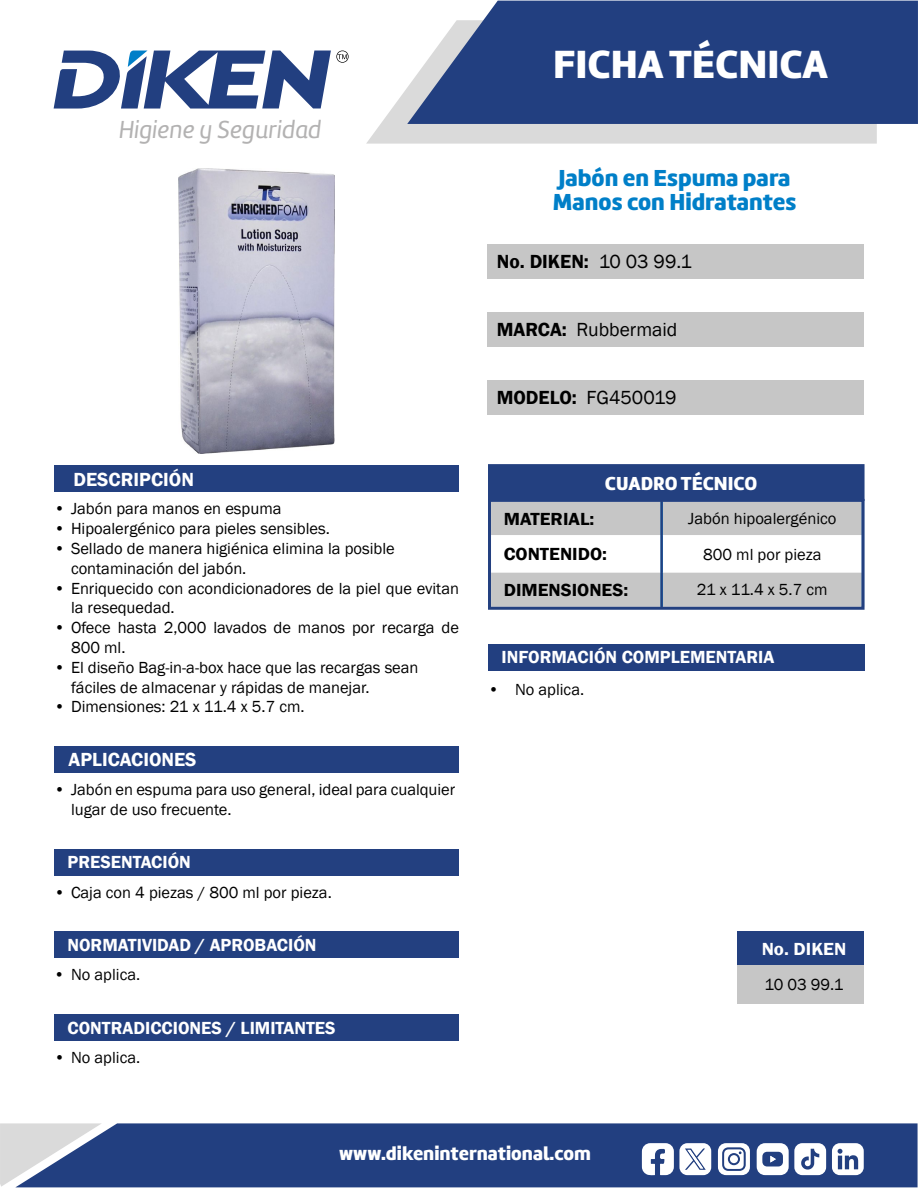
<style>
.page{position:relative;width:918px;height:1188px;background:#fff}
.page>*{position:absolute;margin:0;border:0;box-sizing:border-box;transform-origin:0 0}
.t1{font:40.8px "Amelia Basic Black";color:#fff}
.t2{font:25.5px "Amelia Basic Italic";color:#b3b2b2}
.t3{font:24px/24px "Amelia Basic Black";color:#007fc8}
.t4{font:19.5px "Amelia Basic Black";color:#fff}
.t5{font:19.5px "Franklin Gothic";color:#000}
.t6{font:600 19.5px "Franklin Gothic";color:#fff}
.t7{font:600 19.5px "Franklin Gothic";color:#000}
.t8{font:600 18px "Franklin Gothic";color:#fff}
.t9{font:600 18px "Franklin Gothic";color:#000;scale:1.05 1}
.t10{font:600 18px "Franklin Gothic";color:#fff;scale:1.05 1}
.t11{font:16.5px/19.8px "Franklin Gothic";color:#000}
.s1{font-weight:400}
.s2{font-weight:600}
</style>
<div class="page">
<svg style="left:366px;top:88px;width:511px;height:56px;background:#dedede"></svg>
<svg style="left:407px;top:1px;width:511px;height:123px;background:#344e8a"></svg>
<div style="left:102px;top:1123px;width:816px;height:64px;background:#223f80"></div>
<svg style="left:0;top:1123px;width:102px;height:64px;background:#9da8bf"></svg>
<svg style="left:54px;top:50px;width:295px;height:59px"></svg>
<svg style="left:642px;top:1143px;width:69px;height:32px"></svg>
<svg style="left:718px;top:1143px;width:32px;height:32px"></svg>
<div style="left:730px;top:1155px;width:8px;height:8px;background:#fff;border-radius:50%"></div>
<svg style="left:757px;top:1143px;width:107px;height:32px"></svg>
<div style="left:487px;top:244px;width:376px;height:34px;background:#c6c6c6"></div>
<div style="left:487px;top:313px;width:376px;height:34px;background:#c6c6c6"></div>
<div style="left:487px;top:380px;width:376px;height:34px;background:#c6c6c6"></div>
<svg style="left:492px;top:503px;width:369px;height:103px"></svg>
<div style="left:488px;top:499px;width:377px;height:111px;border:3px solid #234080"></div>
<div style="left:738px;top:932px;width:126px;height:34px;background:#234080"></div>
<div style="left:738px;top:966px;width:126px;height:38px;background:#c6c6c6"></div>
<div style="left:54px;top:932px;width:405px;height:26px;background:#234080"></div>
<div style="left:54px;top:849px;width:405px;height:26px;background:#234080"></div>
<div style="left:54px;top:746px;width:405px;height:27px;background:#234080"></div>
<div style="left:54px;top:466px;width:405px;height:26px;background:#234080"></div>
<div style="left:54px;top:1014px;width:405px;height:27px;background:#234080"></div>
<div style="left:490px;top:466px;width:373px;height:34px;background:#234080"></div>
<div style="left:488px;top:464px;width:377px;height:37px;border:3px solid #234080"></div>
<div style="left:488px;top:644px;width:377px;height:26px;background:#223f80"></div>
<hr style="left:660px;top:500px;width:3px;height:108px;background:#234080">
<img style="left:178px;top:168px;width:157px;height:286px">
<h2 class="t2" style="left:119px;top:115px;width:204px">Higiene y Seguridad</h2>
<p class="t6" style="left:74px;top:467px;width:122px">DESCRIPCIÓN</p>
<p class="t11" style="left:54px;top:499px;width:229px">• Jabón para manos en espuma</p>
<p class="t11" style="left:54px;top:519px;width:278px">• Hipoalergénico para pieles sensibles.</p>
<p class="t11" style="left:71px;top:539px;width:325px;text-indent:-17px">• Sellado de manera higiénica elimina la posible contaminación del jabón.</p>
<p class="t11" style="left:71px;top:578px;width:389px;text-indent:-17px">• Enriquecido con acondicionadores de la piel que evitan la resequedad.</p>
<p class="t11" style="left:71px;top:618px;width:390px;text-indent:-17px">• Ofece hasta 2,000 lavados de manos por recarga de<br>800 ml.</p>
<p class="t11" style="left:71px;top:658px;width:349px;text-indent:-17px">• El diseño Bag-in-a-box hace que las recargas sean fáciles de almacenar y rápidas de manejar.</p>
<p class="t11" style="left:54px;top:697px;width:252px">• Dimensiones: 21 x 11.4 x 5.7 cm.</p>
<p class="t6" style="left:69px;top:748px;width:129px">APLICACIONES</p>
<p class="t11" style="left:71px;top:780px;width:386px;text-indent:-17px">• Jabón en espuma para uso general, ideal para cualquier lugar de uso frecuente.</p>
<p class="t8" style="left:68px;top:851px;width:125px">PRESENTACIÓN</p>
<p class="t11" style="left:54px;top:882px;width:279px">• Caja con 4 piezas / 800 ml por pieza.</p>
<p class="t8" style="left:68px;top:934px;width:251px">NORMATIVIDAD / APROBACIÓN</p>
<p class="t11" style="left:54px;top:965px;width:88px">• No aplica.</p>
<p class="t8" style="left:68px;top:1017px;width:270px">CONTRADICCIONES / LIMITANTES</p>
<p class="t11" style="left:54px;top:1048px;width:88px">• No aplica.</p>
<h1 class="t1" style="left:553px;top:40px;width:276px">FICHA TÉCNICA</h1>
<h3 class="t3" style="left:553px;top:167px;width:245px">Jabón en Espuma para<br>Manos con Hidratantes</h3>
<p class="t7" style="left:497px;top:250px;width:197px">No. DIKEN: <span class="s1">10 03 99.1</span></p>
<p class="t5" style="left:497px;top:318px;width:182px"><span class="s2">MARCA:</span> Rubbermaid</p>
<p class="t5" style="left:497px;top:385px;width:181px"><span class="s2">MODELO:</span> FG450019</p>
<p class="t4" style="left:605px;top:472px;width:154px">CUADRO TÉCNICO</p>
<p class="t9" style="left:504px;top:508px;width:88px">MATERIAL:</p>
<p class="t11" style="left:688px;top:509px;width:150px">Jabón hipoalergénico</p>
<p class="t9" style="left:504px;top:543px;width:100px">CONTENIDO:</p>
<p class="t11" style="left:703px;top:545px;width:120px">800 ml por pieza</p>
<p class="t9" style="left:504px;top:579px;width:120px">DIMENSIONES:</p>
<p class="t11" style="left:697px;top:580px;width:132px">21 x 11.4 x 5.7 cm</p>
<p class="t8" style="left:502px;top:646px;width:274px">INFORMACIÓN COMPLEMENTARIA</p>
<p class="t11" style="left:488px;top:680px;width:98px">• No aplica.</p>
<p class="t10" style="left:762px;top:938px;width:82px">No. DIKEN</p>
<p class="t11" style="left:765px;top:975px;width:80px">10 03 99.1</p>
<p class="t4" style="left:339px;top:1142px;width:253px">www.dikeninternational.com</p>
</div>
